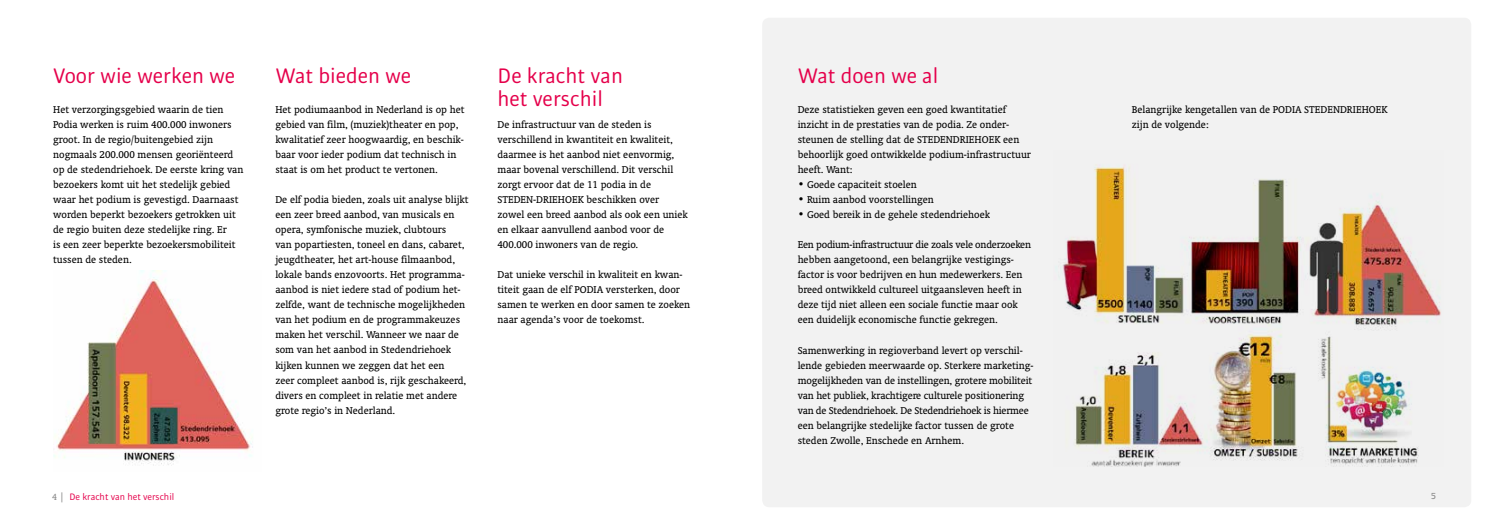
<style>
.page{position:relative;width:1489px;height:525px;background:#fff}
.page>*{position:absolute;margin:0;border:0;box-sizing:border-box;transform-origin:0 0}
.t1{font:22.5px/22.5px "Bulo Rounded";color:#e5004b}
.t2{font:11.25px/15px "Oranda BT";color:#000}
.t3{font:10px "Bulo Rounded";color:#e5004b}
.t4{font:10px "Oranda BT";color:#878787}
.s1{font-family:"Oranda BT";color:#878787}
</style>
<div class="page">
<div style="left:762px;top:18px;width:708px;height:489px;background:#f2f2f2;border-radius:7px"></div>
<img style="left:53px;top:271px;width:200px;height:195px">
<img style="left:1060px;top:165px;width:381px;height:301px">
<h1 class="t1" style="left:53px;top:65px;width:183px">Voor wie werken we</h1>
<p class="t2" style="left:53px;top:102px;width:192px">Het verzorgingsgebied waarin de tien Podia werken is ruim 400.000 inwoners groot. In de regio/buitengebied zijn nogmaals 200.000 mensen georiënteerd op de stedendriehoek. De eerste kring van bezoekers komt uit het stedelijk gebied waar het podium is gevestigd. Daarnaast worden beperkt bezoekers getrokken uit de regio buiten deze stedelijke ring. Er<br>is een zeer beperkte bezoekersmobiliteit tussen de steden.</p>
<h1 class="t1" style="left:275px;top:65px;width:137px">Wat bieden we</h1>
<p class="t2" style="left:275px;top:102px;width:191px">Het podiumaanbod in Nederland is op het gebied van film, (muziek)theater en pop, kwalitatief zeer hoogwaardig, en beschik&shy;baar voor ieder podium dat technisch in staat is om het product te vertonen.</p>
<p class="t2" style="left:275px;top:192px;width:195px">De elf podia bieden, zoals uit analyse blijkt een zeer breed aanbod, van musicals en opera, symfonische muziek, clubtours<br>van popartiesten, toneel en dans, cabaret, jeugdtheater, het art-house filmaanbod, lokale bands enzovoorts. Het programma&shy;aanbod is niet iedere stad of podium het&shy;zelfde, want de technische mogelijkheden van het podium en de programmakeuzes maken het verschil. Wanneer we naar de som van het aanbod in Stedendriehoek kijken kunnen we zeggen dat het een<br>zeer compleet aanbod is, rijk geschakeerd, divers en compleet in relatie met andere grote regio’s in Nederland.</p>
<h1 class="t1" style="left:497px;top:65px;width:127px">De kracht van het verschil</h1>
<p class="t2" style="left:497px;top:117px;width:192px">De infrastructuur van de steden is verschillend in kwantiteit en kwaliteit, daarmee is het aanbod niet eenvormig, maar bovenal verschillend. Dit verschil zorgt ervoor dat de 11 podia in de STEDEN-DRIEHOEK beschikken over zowel een breed aanbod als ook een uniek en elkaar aanvullend aanbod voor de 400.000 inwoners van de regio.</p>
<p class="t2" style="left:497px;top:267px;width:194px">Dat unieke verschil in kwaliteit en kwan&shy;titeit gaan de elf PODIA versterken, door samen te werken en door samen te zoeken naar agenda’s voor de toekomst.</p>
<h1 class="t1" style="left:797px;top:65px;width:142px">Wat doen we al</h1>
<p class="t2" style="left:797px;top:102px;width:235px">Deze statistieken geven een goed kwantitatief inzicht in de prestaties van de podia. Ze onder&shy;steunen de stelling dat de STEDENDRIEHOEK een behoorlijk goed ontwikkelde podium-infrastructuur heeft. Want:</p>
<p class="t2" style="left:797px;top:177px;width:121px">• Goede capaciteit stoelen</p>
<p class="t2" style="left:797px;top:192px;width:138px">• Ruim aanbod voorstellingen</p>
<p class="t2" style="left:797px;top:207px;width:194px">• Goed bereik in de gehele stedendriehoek</p>
<p class="t2" style="left:797px;top:237px;width:235px">Een podium-infrastructuur die zoals vele onderzoeken hebben aangetoond, een belangrijke vestigings&shy;factor is voor bedrijven en hun medewerkers. Een breed ontwikkeld cultureel uitgaansleven heeft in deze tijd niet alleen een sociale functie maar ook een duidelijk economische functie gekregen.</p>
<p class="t2" style="left:797px;top:342px;width:237px">Samenwerking in regioverband levert op verschil&shy;lende gebieden meerwaarde op. Sterkere marketing&shy;mogelijkheden van de instellingen, grotere mobiliteit van het publiek, krachtigere culturele positionering van de Stedendriehoek. De Stedendriehoek is hiermee een belangrijke stedelijke factor tussen de grote steden Zwolle, Enschede en Arnhem.</p>
<p class="t2" style="left:1131px;top:102px;width:257px">Belangrijke kengetallen van de PODIA STEDENDRIEHOEK zijn de volgende:</p>
<p class="t3" style="left:52px;top:490px;width:123px"><span class="s1">4 |</span> De kracht van het verschil</p>
<p class="t4" style="left:1430px;top:490px;width:6px">5</p>
</div>
